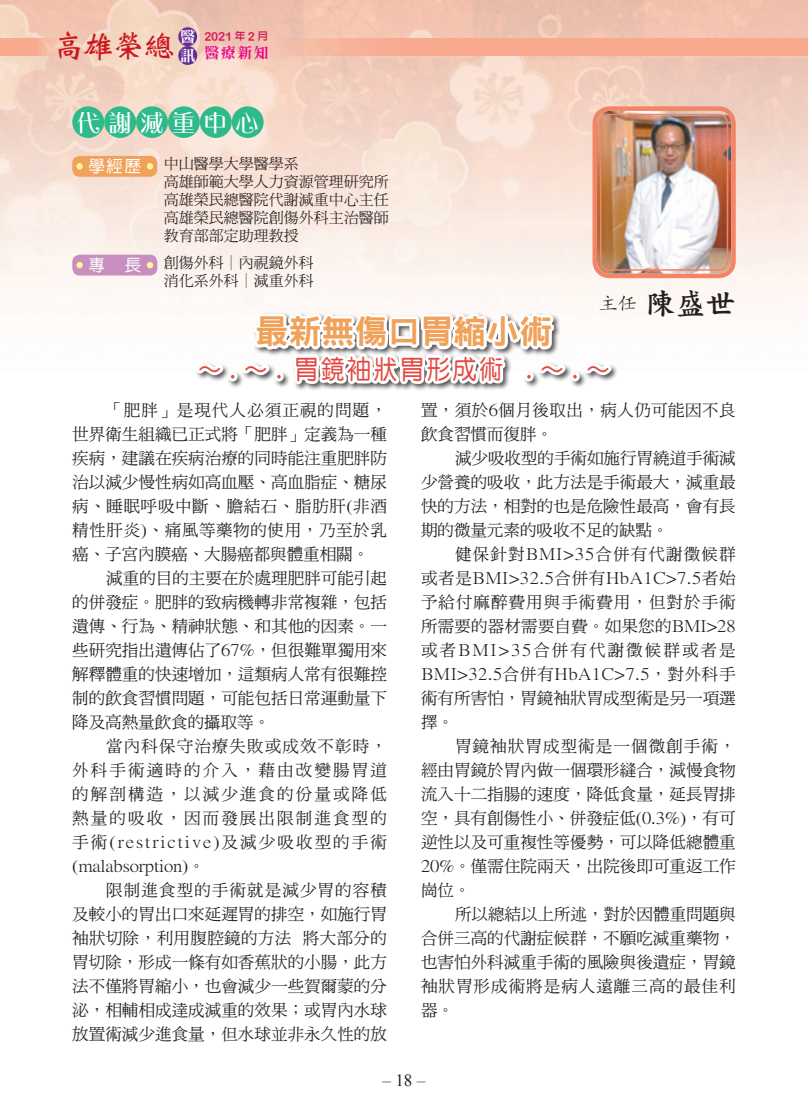
<style>
.page{position:relative;width:808px;height:1106px;background:#fff}
.page>*{position:absolute;margin:0;border:0;box-sizing:border-box;transform-origin:0 0}
.t1{font:33px "DFN Hei XB HKP BF";color:#f0a15a}
.t2{font:31.5px "DF Wei Bei Md HKP BF";color:#cd151d}
.t3{font:30px "DF Kai Shu Std W7";color:#231f20}
.t4{font:26.4px "DF Yuan Md HKP BF";letter-spacing:.1em;color:#e54842;scale:.91 1}
.t5{font:500 24px "M Yoyo HK";letter-spacing:.32em;color:#fff}
.t6{font:italic 17.1px "Times New Roman";color:#231f20}
.t7{font:16.5px/24px "DF Ming Md HKP BF";letter-spacing:.005em;color:#231f20;text-align:justify}
.t8{font:16.5px/24px "DF Ming Md HKP BF";letter-spacing:.03em;color:#231f20}
.t9{font:16.5px "DF Yuan Std W5";color:#fff}
.t10{font:15.15px "DF Ming Std W9";color:#fff}
.t11{font:15px/18px "DF Ming Std W5";color:#231f20}
.t12{font:15px "DF Ming Std W9";color:#ed028c}
.t13{font:12px "DF Li Yuan Bd HK BF";color:#d91a5b}
.s1{font-size:15.15px;color:#fff}
.s2{font-size:10.5px}
.s3{font-family:"DF Kai Shu Std W3";font-size:19.5px}
.s4{font-style:normal}
</style>
<div class="page">
<img style="left:0;top:0;width:808px;height:307px">
<div style="left:274px;top:38px;width:534px;height:18px;background:#f8a98e"></div>
<div style="left:0;top:38px;width:57px;height:18px;background:linear-gradient(to right,#f9a184,#f4bea7)"></div>
<div style="left:178px;top:46px;width:19px;height:19px;background:#652d91;border-radius:50%"></div>
<div style="left:178px;top:27px;width:19px;height:19px;background:#652d91;border-radius:50%"></div>
<div style="left:72px;top:156px;width:85px;height:21px;background:#f0a15a;border-radius:8px"></div>
<div style="left:76px;top:163px;width:7px;height:6px;background:#fff79a;border-radius:50%"></div>
<svg style="left:147px;top:163px;width:6px;height:6px"></svg>
<div style="left:72px;top:255px;width:85px;height:20px;background:#c78ebf;border-radius:8px"></div>
<div style="left:76px;top:262px;width:7px;height:6px;background:#fff79a;border-radius:50%"></div>
<svg style="left:147px;top:262px;width:6px;height:6px"></svg>
<img style="left:597px;top:111px;width:134px;height:162px">
<div style="left:592px;top:106px;width:144px;height:172px;border:4px solid #f48465;border-radius:15px"></div>
<div style="left:600px;top:114px;width:128px;height:157px;border:2px solid #f48465;border-radius:9px"></div>
<svg style="left:191px;top:114px;width:426px;height:276px"></svg>
<div style="left:72px;top:106px;width:32px;height:32px;background:#2fba8c;border-radius:50%"></div>
<div style="left:104px;top:106px;width:32px;height:32px;background:#2fba8c;border-radius:50%"></div>
<div style="left:136px;top:106px;width:32px;height:32px;background:#2fba8c;border-radius:50%"></div>
<div style="left:168px;top:106px;width:32px;height:32px;background:#2fba8c;border-radius:50%"></div>
<div style="left:200px;top:106px;width:32px;height:32px;background:#2fba8c;border-radius:50%"></div>
<div style="left:232px;top:106px;width:32px;height:32px;background:#2fba8c;border-radius:50%"></div>
<p class="t10" style="left:180px;top:28px;width:16px">醫</p>
<p class="t12" style="left:180px;top:44px;width:90px"><span class="s1">訊</span> 醫療新知</p>
<h2 class="t2" style="left:53px;top:29px;width:123px">高雄榮總</h2>
<p class="t13" style="left:204px;top:30px;width:65px">2021 <span class="s2">年</span> 2 <span class="s2">月</span></p>
<h3 class="t5" style="left:77px;top:107px;width:184px">代謝減重中心</h3>
<p class="t9" style="left:88px;top:157px;width:54px">學經歷</p>
<p class="t9" style="left:88px;top:256px;width:54px">專 長</p>
<p class="t11" style="left:164px;top:154px;width:226px">中山醫學大學醫學系<br>高雄師範大學人力資源管理研究所高雄榮民總醫院代謝減重中心主任高雄榮民總醫院創傷外科主治醫師教育部部定助理教授</p>
<p class="t11" style="left:164px;top:253px;width:151px">創傷外科│內視鏡外科消化系外科│減重外科</p>
<h3 class="t3" style="left:598px;top:287px;width:139px"><span class="s3">主任</span>陳盛世</h3>
<h1 class="t1" style="left:255px;top:315px;width:298px">最新無傷口胃縮小術</h1>
<h3 class="t4" style="left:198px;top:356px;width:454px">～ . ～ . 胃鏡袖狀胃形成術 . ～ . ～</h3>
<p class="t7" style="left:72px;top:398px;width:316px;text-indent:34px">「肥胖」是現代人必須正視的問題，世界衛生組織已正式將「肥胖」定義為一種疾病，建議在疾病治療的同時能注重肥胖防治以減少慢性病如高血壓、高血脂症、糖尿病、睡眠呼吸中斷、膽結石、脂肪肝(非酒精性肝炎)、痛風等藥物的使用，乃至於乳癌、子宮內膜癌、大腸癌都與體重相關。</p>
<p class="t7" style="left:72px;top:566px;width:316px;text-indent:34px">減重的目的主要在於處理肥胖可能引起的併發症。肥胖的致病機轉非常複雜，包括遺傳、行為、精神狀態、和其他的因素。一些研究指出遺傳佔了67%，但很難單獨用來解釋體重的快速增加，這類病人常有很難控制的飲食習慣問題，可能包括日常運動量下降及高熱量飲食的攝取等。</p>
<p class="t7" style="left:72px;top:734px;width:316px;text-indent:34px">當內科保守治療失敗或成效不彰時，外科手術適時的介入，藉由改變腸胃道的解剖構造，以減少進食的份量或降低熱量的吸收，因而發展出限制進食型的手術(restrictive)及減少吸收型的手術(malabsorption)。</p>
<p class="t7" style="left:72px;top:878px;width:316px;text-indent:34px">限制進食型的手術就是減少胃的容積及較小的胃出口來延遲胃的排空，如施行胃袖狀切除，利用腹腔鏡的方法 將大部分的胃切除，形成一條有如香蕉狀的小腸，此方法不僅將胃縮小，也會減少一些賀爾蒙的分泌，相輔相成達成減重的效果；或胃內水球放置術減少進食量，但水球並非永久性的放</p>
<p class="t8" style="left:421px;top:398px;width:316px">置，須於6個月後取出，病人仍可能因不良飲食習慣而復胖。</p>
<p class="t7" style="left:421px;top:446px;width:316px;text-indent:34px">減少吸收型的手術如施行胃繞道手術減少營養的吸收，此方法是手術最大，減重最快的方法，相對的也是危險性最高，會有長期的微量元素的吸收不足的缺點。</p>
<p class="t7" style="left:421px;top:543px;width:316px;text-indent:34px">健保針對BMI&gt;35合併有代謝徵候群或者是BMI&gt;32.5合併有HbA1C&gt;7.5者始予給付麻醉費用與手術費用，但對於手術所需要的器材需要自費。如果您的BMI&gt;28或者BMI&gt;35合併有代謝徵候群或者是BMI&gt;32.5合併有HbA1C&gt;7.5，對外科手術有所害怕，胃鏡袖狀胃成型術是另一項選擇。</p>
<p class="t7" style="left:421px;top:735px;width:316px;text-indent:34px">胃鏡袖狀胃成型術是一個微創手術，經由胃鏡於胃內做一個環形縫合，減慢食物流入十二指腸的速度，降低食量，延長胃排空，具有創傷性小、併發症低(0.3%)，有可逆性以及可重複性等優勢，可以降低總體重20%。僅需住院兩天，出院後即可重返工作崗位。</p>
<p class="t7" style="left:421px;top:903px;width:316px;text-indent:34px">所以總結以上所述，對於因體重問題與合併三高的代謝症候群，不願吃減重藥物，也害怕外科減重手術的風險與後遺症，胃鏡袖狀胃形成術將是病人遠離三高的最佳利器。</p>
<p class="t6" style="left:383px;top:1068px;width:44px">‒ <span class="s4">18</span> ‒</p>
</div>
